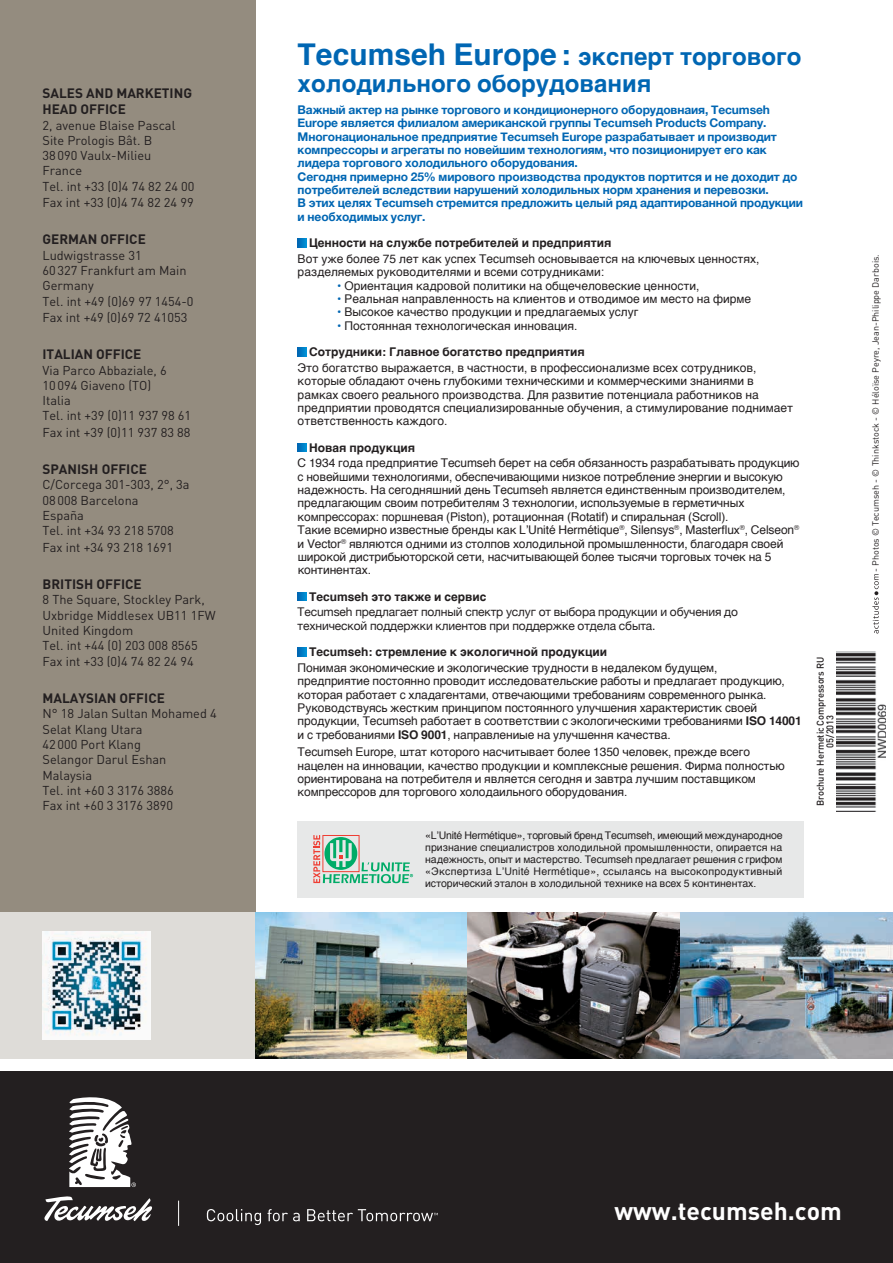
<style>
.page{position:relative;width:893px;height:1263px;background:#fff}
.page>*{position:absolute;margin:0;border:0;box-sizing:border-box;transform-origin:0 0}
.t1{font:700 24.75px "DIN";color:#fff}
.t2{font:700 24px/27px "Helvetica";color:#0066b3}
.t3{font:700 13.5px/16.2px "DIN";color:#231f20}
.t4{font:12.75px/15.6px "DIN";color:#231f20}
.t5{font:12px/13.4px "Helvetica";letter-spacing:-.01em;color:#231f20}
.t6{font:700 12px/13.4px "Helvetica Neue";letter-spacing:-.01em;color:#0066b3}
.t7{font:700 12px "Helvetica";color:#231f20}
.t8{font:12px/13.4px "Helvetica Neue";letter-spacing:-.01em;color:#231f20}
.t9{font:10.5px/12px "Helvetica";letter-spacing:-.01em;color:#231f20;text-align:justify}
.t10{font:500 9.75px/9.9px "DIN";letter-spacing:-.01em;color:#231f20;text-align:center;scale:.95 1}
.t11{font:9px "DIN";color:#231f20}
.s1{font-size:30px}
.s2{color:#0066b3}
.s3{font-weight:700}
</style>
<div class="page">
<div style="left:0;top:0;width:255px;height:1059px;background:#948c7f"></div>
<div style="left:0;top:1071px;width:893px;height:192px;background:#231f20"></div>
<div style="left:0;top:912px;width:255px;height:147px;background:#dedcd8"></div>
<img style="left:255px;top:912px;width:213px;height:147px">
<svg style="left:468px;top:912px;width:212px;height:147px;background:#545151"></svg>
<img style="left:680px;top:912px;width:213px;height:147px">
<svg style="left:44px;top:1196px;width:108px;height:25px"></svg>
<svg style="left:69px;top:1097px;width:67px;height:90px"></svg>
<svg style="left:178px;top:1200px;width:1px;height:26px"></svg>
<svg style="left:207px;top:1209px;width:54px;height:16px"></svg>
<svg style="left:268px;top:1209px;width:32px;height:12px"></svg>
<svg style="left:307px;top:1209px;width:131px;height:12px"></svg>
<svg style="left:872px;top:574px;width:7px;height:59px"></svg>
<img style="left:836px;top:651px;width:50px;height:161px">
<div style="left:298px;top:821px;width:506px;height:76px;background:#e7e8e8"></div>
<svg style="left:313px;top:835px;width:100px;height:48px"></svg>
<img style="left:43px;top:932px;width:108px;height:108px">
<svg style="left:298px;top:239px;width:8px;height:8px"></svg>
<svg style="left:298px;top:348px;width:8px;height:8px"></svg>
<svg style="left:298px;top:443px;width:8px;height:9px"></svg>
<svg style="left:298px;top:592px;width:8px;height:9px"></svg>
<svg style="left:298px;top:648px;width:8px;height:8px"></svg>
<p class="t3" style="left:43px;top:84px;width:151px">SALES AND MARKETING<br>HEAD OFFICE</p>
<p class="t4" style="left:43px;top:117px;width:153px">2, avenue Blaise Pascal<br>Site Prologis Bât. B<br>38090 Vaulx-Milieu<br>France<br>Tel. int +33 (0)4 74 82 24 00<br>Fax int +33 (0)4 74 82 24 99</p>
<p class="t3" style="left:43px;top:231px;width:105px">GERMAN OFFICE</p>
<p class="t4" style="left:43px;top:247px;width:153px">Ludwigstrasse 31<br>60327 Frankfurt am Main<br>Germany<br>Tel. int +49 (0)69 97 1454-0<br>Fax int +49 (0)69 72 41053</p>
<p class="t3" style="left:43px;top:346px;width:100px">ITALIAN OFFICE</p>
<p class="t4" style="left:43px;top:362px;width:150px">Via Parco Abbaziale, 6<br>10094 Giaveno (TO)<br>Italia<br>Tel. int +39 (0)11 937 98 61<br>Fax int +39 (0)11 937 83 88</p>
<p class="t3" style="left:43px;top:461px;width:106px">SPANISH OFFICE</p>
<p class="t4" style="left:43px;top:477px;width:149px">C/Corcega 301-303, 2°, 3a<br>08008 Barcelona<br>España<br>Tel. int +34 93 218 5708<br>Fax int +34 93 218 1691</p>
<p class="t3" style="left:43px;top:575px;width:101px">BRITISH OFFICE</p>
<p class="t4" style="left:43px;top:592px;width:175px">8 The Square, Stockley Park,<br>Uxbridge Middlesex UB11 1FW<br>United Kingdom<br>Tel. int +44 (0) 203 008 8565<br>Fax int +33 (0)4 74 82 24 94</p>
<p class="t3" style="left:43px;top:689px;width:124px">MALAYSIAN OFFICE</p>
<p class="t4" style="left:43px;top:706px;width:176px">N° 18 Jalan Sultan Mohamed 4<br>Selat Klang Utara<br>42000 Port Klang<br>Selangor Darul Eshan<br>Malaysia<br>Tel. int +60 3 3176 3886<br>Fax int +60 3 3176 3890</p>
<h2 class="t2" style="left:298px;top:43px;width:505px"><span class="s1">Tecumseh Europe:</span> эксперт торгового холодильного оборудования</h2>
<p class="t6" style="left:298px;top:103px;width:507px">Важный актер на рынке торгового и кондиционерного оборудовнаия, Tecumseh Europe является филиалом американской группы Tecumseh Products Company.<br>Многонациональное предприятие Tecumseh Europe разрабатывает и производит компрессоры и агрегаты по новейшим технологиям, что позиционирует его как лидера торгового холодильного оборудования.<br>Сегодня примерно 25% мирового производства продуктов портится и не доходит до потребителей вследствии нарушений холодильных норм хранения и перевозки.<br>В этих целях Tecumseh стремится предложить целый ряд адаптированной продукции и необходимых услуг.</p>
<p class="t7" style="left:309px;top:233px;width:304px">Ценности на службе потребителей и предприятия</p>
<p class="t5" style="left:298px;top:252px;width:463px">Вот уже более 75 лет как успех Tecumseh основывается на ключевых ценностях, разделяемых руководителями и всеми сотрудниками:</p>
<p class="t5" style="left:337px;top:279px;width:364px"><span class="s2">•</span> Ориентация кадровой политики на общечеловеские ценности,</p>
<p class="t5" style="left:337px;top:292px;width:415px"><span class="s2">•</span> Реальная направленность на клиентов и отводимое им место на фирме</p>
<p class="t5" style="left:337px;top:306px;width:303px"><span class="s2">•</span> Высокое качество продукции и предлагаемых услуг</p>
<p class="t5" style="left:337px;top:319px;width:242px"><span class="s2">•</span> Постоянная технологическая инновация.</p>
<p class="t7" style="left:309px;top:342px;width:277px">Сотрудники: Главное богатство предприятия</p>
<p class="t5" style="left:298px;top:361px;width:497px">Это богатство выражается, в частности, в профессионализме всех сотрудников, которые обладают очень глубокими техническими и коммерческими знаниями в рамках своего реального производства. Для развитие потенциала работников на предприятии проводятся специализированные обучения, а стимулирование поднимает ответственность каждого.</p>
<p class="t7" style="left:309px;top:438px;width:108px">Новая продукция</p>
<p class="t5" style="left:298px;top:457px;width:503px">С 1934 года предприятие Tecumseh берет на себя обязанность разрабатывать продукцию с новейшими технологиями, обеспечивающими низкое потребление энергии и высокую надежность. На сегодняшний день Tecumseh является единственным производителем, предлагающим своим потребителям 3 технологии, используемые в герметичных компрессорах: поршневая (Piston), ротационная (Rotatif) и спиральная (Scroll).<br>Такие всемирно известные бренды как L’Unité Hermétique<sup>®</sup>, Silensys<sup>®</sup>, Masterflux<sup>®</sup>, Celseon<sup>® </sup>и Vector<sup>®</sup> являются одними из столпов холодильной промышленности, благодаря своей широкой дистрибьюторской сети, насчитывающей более тысячи торговых точек на 5 континентах.</p>
<p class="t7" style="left:309px;top:587px;width:179px">Tecumseh это также и сервис</p>
<p class="t8" style="left:298px;top:605px;width:442px">Tecumseh предлагает полный спектр услуг от выбора продукции и обучения до технической поддержки клиентов при поддержке отдела сбыта.</p>
<p class="t7" style="left:309px;top:642px;width:299px">Tecumseh: стремление к экологичной продукции</p>
<p class="t5" style="left:298px;top:661px;width:506px">Понимая экономические и экологические трудности в недалеком будущем,<br>предприятие постоянно проводит исследовательские работы и предлагает продукцию, которая работает с хладагентами, отвечающими требованиям современного рынка.<br>Руководствуясь жестким принципом постоянного улучшения характеристик своей продукции, Tecumseh работает в соответствии с экологическими требованиями <span class="s3">ISO 14001 </span>и с требованиями <span class="s3">ISO 9001</span>, направлениые на улучшення качества.</p>
<p class="t5" style="left:298px;top:746px;width:489px">Tecumseh Europe, штат которого насчитывает более 1350 человек, прежде всего нацелен на инновации, качество продукции и комплексные решения. Фирма полностью ориентирована на потребителя и является сегодня и завтра лучшим поставщиком компрессоров для торгового холодаильного оборудования.</p>
<p class="t9" style="left:425px;top:830px;width:359px">«L’Unité Hermétique», торговый бренд Tecumseh, имеющий международное признание специалистров холодильной промышленности, опирается на надежность, опыт и мастерство. Tecumseh предлагает решения с грифом «Экспертиза L’Unité Hermétique», ссылаясь на высокопродуктивный исторический эталон в холодильной технике на всех 5 континентах.</p>
<p class="t10" style="left:815px;top:806px;width:158px;rotate:-90deg">Brochure Hermetic Compressors RU<br>05/2013</p>
<p class="t11" style="left:870px;top:572px;width:319px;rotate:-90deg">- Photos © Tecumseh - © Thinkstock - © Héloïse Peyre, Jean-Philippe Darbois.</p>
<h1 class="t1" style="left:614px;top:1195px;width:229px">www.tecumseh.com</h1>
</div>
